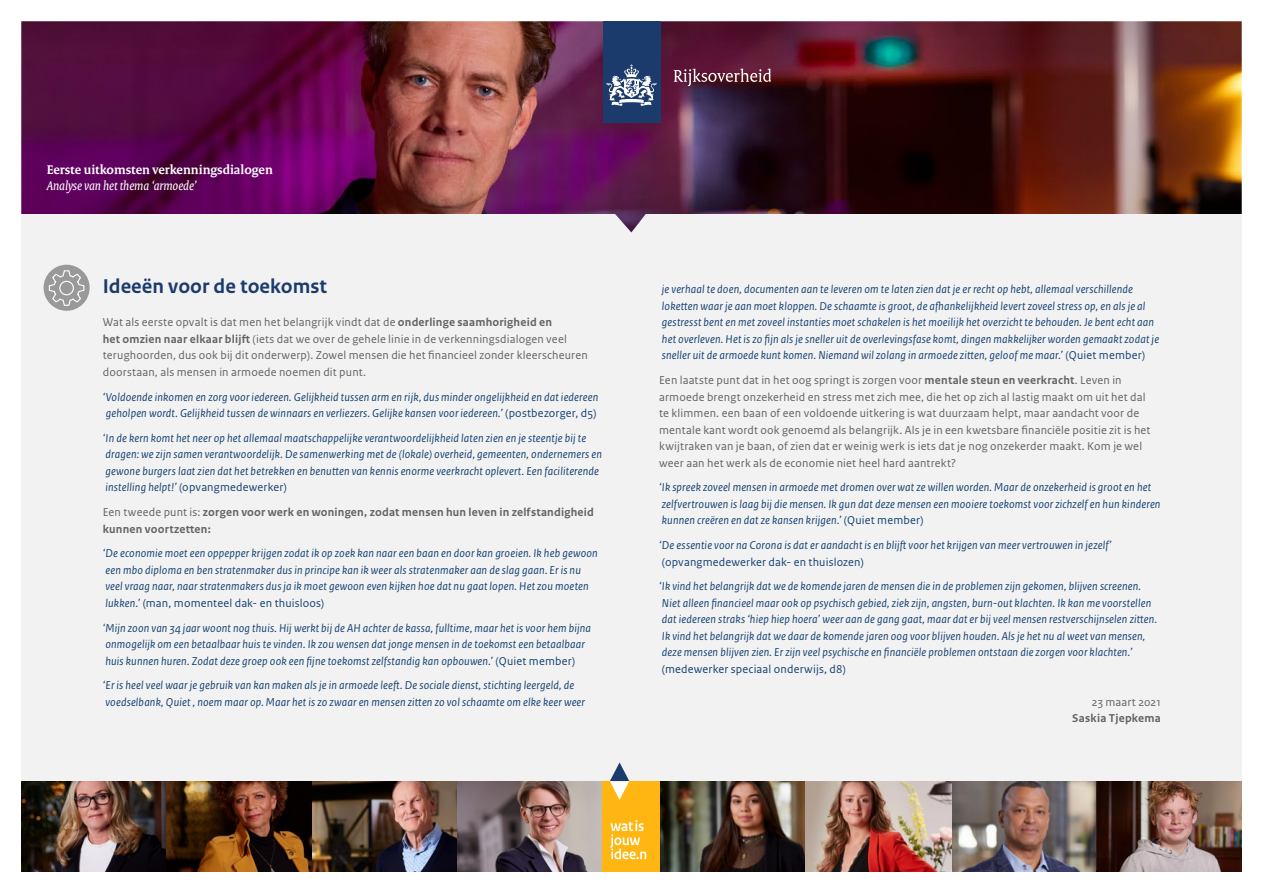
<style>
.page{position:relative;width:1263px;height:893px;background:#fff}
.page>*{position:absolute;margin:0;border:0;box-sizing:border-box;transform-origin:0 0}
.t1{font:700 21px "Rijksoverheid Sans Text";color:#1b3b6d}
.t2{font:700 13.5px "Rijksoverheid Serif";color:#fff}
.t3{font:italic 13.5px "Rijksoverheid Serif";color:#fff}
.t4{font:italic 12px/16.5px "Rijksoverheid Sans Text";letter-spacing:.015em;color:#154273}
.t5{font:12px/16.5px "Rijksoverheid Sans Text";letter-spacing:.015em;color:#646363}
.t6{font:700 12px/16.5px "Rijksoverheid Sans Text";letter-spacing:.02em;color:#646363}
.t7{font:12px "Rijksoverheid Sans Text";letter-spacing:.015em;color:#154273}
.s1{font-weight:700}
.s2{font-style:normal}
.s3{font-weight:400}
</style>
<div class="page">
<div style="left:21px;top:213px;width:1221px;height:659px;background:#f2f2f2"></div>
<img style="left:21px;top:21px;width:1221px;height:211px">
<div style="left:602px;top:21px;width:58px;height:101px;background:#1b3b6d"></div>
<svg style="left:606px;top:64px;width:50px;height:42px"></svg>
<svg style="left:674px;top:69px;width:97px;height:17px;background:#794859"></svg>
<div style="left:44px;top:265px;width:46px;height:46px;background:#999;border-radius:50%"></div>
<svg style="left:48px;top:270px;width:37px;height:36px"></svg>
<img style="left:21px;top:781px;width:146px;height:91px">
<img style="left:660px;top:781px;width:146px;height:91px">
<img style="left:312px;top:781px;width:145px;height:91px">
<img style="left:951px;top:781px;width:145px;height:91px">
<img style="left:167px;top:781px;width:145px;height:91px">
<img style="left:806px;top:781px;width:145px;height:91px">
<img style="left:457px;top:781px;width:146px;height:91px">
<img style="left:1096px;top:781px;width:146px;height:91px">
<div style="left:603px;top:781px;width:57px;height:91px;background:#ffb612"></div>
<svg style="left:610px;top:820px;width:37px;height:39px"></svg>
<svg style="left:610px;top:762px;width:19px;height:38px"></svg>
<p class="t2" style="left:47px;top:161px;width:228px">Eerste uitkomsten verkenningsdialogen</p>
<p class="t3" style="left:47px;top:177px;width:152px">Analyse van het thema ‘armoede’</p>
<h1 class="t1" style="left:103px;top:275px;width:226px">Ideeën voor de toekomst</h1>
<p class="t5" style="left:103px;top:314px;width:486px">Wat als eerste opvalt is dat men het belangrijk vindt dat de <span class="s1">onderlinge saamhorigheid en<br>het omzien naar elkaar blijft</span> (iets dat we over de gehele linie in de verkenningsdialogen veel terughoorden, dus ook bij dit onderwerp). Zowel mensen die het financieel zonder kleerscheuren doorstaan, als mensen in armoede noemen dit punt.</p>
<p class="t4" style="left:103px;top:389px;width:497px">‘Voldoende inkomen en zorg voor iedereen. Gelijkheid tussen arm en rijk, dus minder ongelijkheid en dat iedereen geholpen wordt. Gelijkheid tussen de winnaars en verliezers. Gelijke kansen voor iedereen.’ <span class="s2">(postbezorger, d5)</span></p>
<p class="t4" style="left:103px;top:430px;width:501px">‘In de kern komt het neer op het allemaal maatschappelijke verantwoordelijkheid laten zien en je steentje bij te dragen: we zijn samen verantwoordelijk. De samenwerking met de (lokale) overheid, gemeenten, ondernemers en gewone burgers laat zien dat het betrekken en benutten van kennis enorme veerkracht oplevert. Een faciliterende instelling helpt!’ <span class="s2">(opvangmedewerker)</span></p>
<p class="t6" style="left:103px;top:504px;width:493px"><span class="s3">Een tweede punt is:</span> zorgen voor werk en woningen, zodat mensen hun leven in zelfstandigheid kunnen voortzetten:</p>
<p class="t4" style="left:103px;top:545px;width:497px">‘De economie moet een oppepper krijgen zodat ik op zoek kan naar een baan en door kan groeien. Ik heb gewoon een mbo diploma en ben stratenmaker dus in principe kan ik weer als stratenmaker aan de slag gaan. Er is nu veel vraag naar, naar stratenmakers dus ja ik moet gewoon even kijken hoe dat nu gaat lopen. Het zou moeten lukken.’ <span class="s2">(man, momenteel dak- en thuisloos)</span></p>
<p class="t4" style="left:103px;top:620px;width:490px">‘Mijn zoon van 34 jaar woont nog thuis. Hij werkt bij de AH achter de kassa, fulltime, maar het is voor hem bijna onmogelijk om een betaalbaar huis te vinden. Ik zou wensen dat jonge mensen in de toekomst een betaalbaar huis kunnen huren. Zodat deze groep ook een fijne toekomst zelfstandig kan opbouwen.’ <span class="s2">(Quiet member)</span></p>
<p class="t4" style="left:103px;top:677px;width:484px">‘Er is heel veel waar je gebruik van kan maken als je in armoede leeft. De sociale dienst, stichting leergeld, de voedselbank, Quiet , noem maar op. Maar het is zo zwaar en mensen zitten zo vol schaamte om elke keer weer</p>
<p class="t4" style="left:662px;top:281px;width:499px">je verhaal te doen, documenten aan te leveren om te laten zien dat je er recht op hebt, allemaal verschillende loketten waar je aan moet kloppen. De schaamte is groot, de afhankelijkheid levert zoveel stress op, en als je al gestresst bent en met zoveel instanties moet schakelen is het moeilijk het overzicht te behouden. Je bent echt aan het overleven. Het is zo fijn als je sneller uit de overlevingsfase komt, dingen makkelijker worden gemaakt zodat je sneller uit de armoede kunt komen. Niemand wil zolang in armoede zitten, geloof me maar.’ <span class="s2">(Quiet member)</span></p>
<p class="t5" style="left:659px;top:372px;width:493px">Een laatste punt dat in het oog springt is zorgen voor <span class="s1">mentale steun en veerkracht</span>. Leven in armoede brengt onzekerheid en stress met zich mee, die het op zich al lastig maakt om uit het dal te klimmen. een baan of een voldoende uitkering is wat duurzaam helpt, maar aandacht voor de mentale kant wordt ook genoemd als belangrijk. Als je in een kwetsbare financiële positie zit is het kwijtraken van je baan, of zien dat er weinig werk is iets dat je nog onzekerder maakt. Kom je wel weer aan het werk als de economie niet heel hard aantrekt?</p>
<p class="t4" style="left:659px;top:479px;width:503px">‘Ik spreek zoveel mensen in armoede met dromen over wat ze willen worden. Maar de onzekerheid is groot en het zelfvertrouwen is laag bij die mensen. Ik gun dat deze mensen een mooiere toekomst voor zichzelf en hun kinderen kunnen creëren en dat ze kansen krijgen.’ <span class="s2">(Quiet member)</span></p>
<p class="t4" style="left:659px;top:537px;width:454px">‘De essentie voor na Corona is dat er aandacht is en blijft voor het krijgen van meer vertrouwen in jezelf’</p>
<p class="t7" style="left:662px;top:555px;width:203px">(opvangmedewerker dak- en thuislozen)</p>
<p class="t4" style="left:659px;top:578px;width:500px">‘Ik vind het belangrijk dat we de komende jaren de mensen die in de problemen zijn gekomen, blijven screenen.<br>Niet alleen financieel maar ook op psychisch gebied, ziek zijn, angsten, burn-out klachten. Ik kan me voorstellen dat iedereen straks ‘hiep hiep hoera’ weer aan de gang gaat, maar dat er bij veel mensen restverschijnselen zitten.<br>Ik vind het belangrijk dat we daar de komende jaren oog voor blijven houden. Als je het nu al weet van mensen, deze mensen blijven zien. Er zijn veel psychische en financiële problemen ontstaan die zorgen voor klachten.’</p>
<p class="t7" style="left:662px;top:662px;width:185px">(medewerker speciaal onderwijs, d8)</p>
<p class="t5" style="left:1092px;top:694px;width:71px">23 maart 2021</p>
<p class="t6" style="left:1072px;top:710px;width:90px">Saskia Tjepkema</p>
</div>
